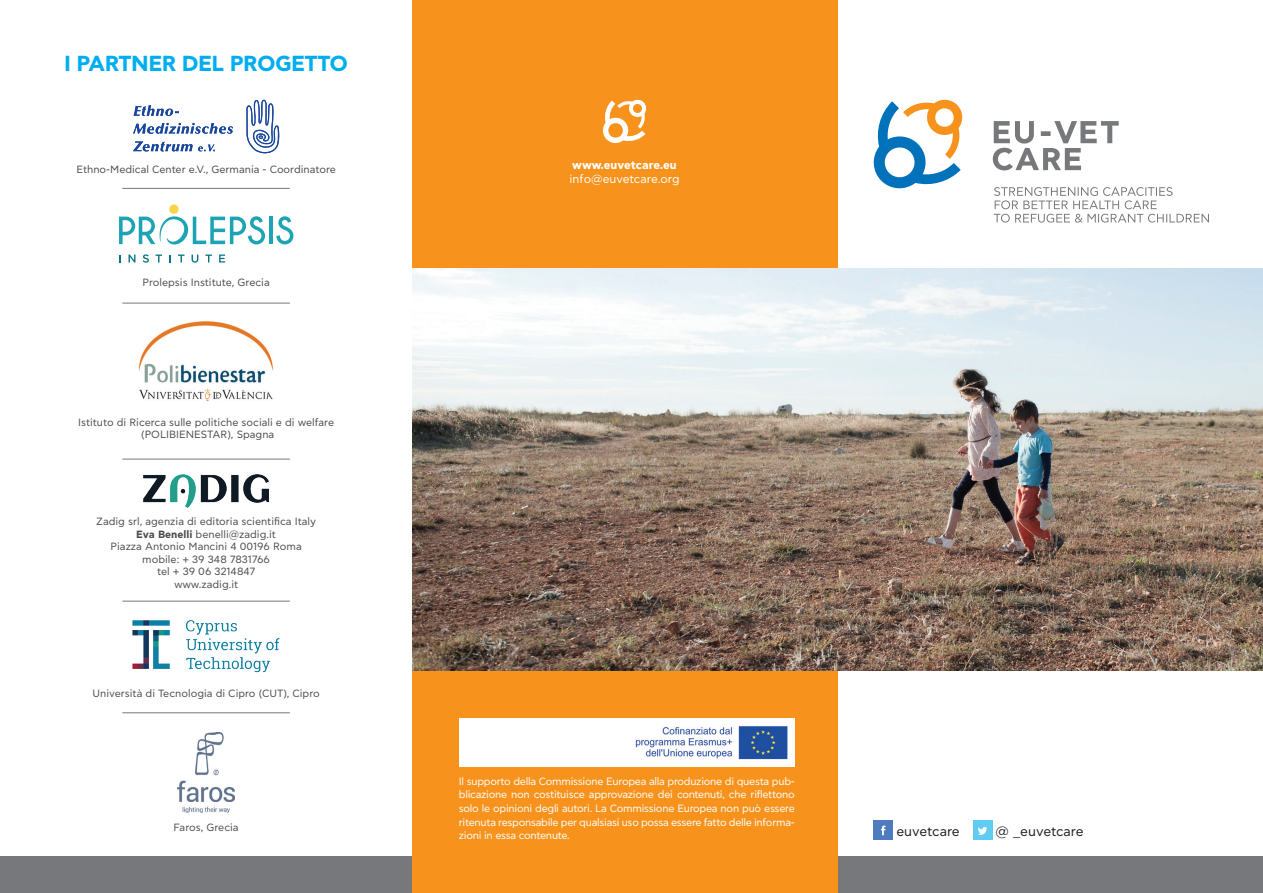
<style>
.page{position:relative;width:1263px;height:893px;background:#fff}
.page>*{position:absolute;margin:0;border:0;box-sizing:border-box;transform-origin:0 0}
.t1{font:700 21.75px "CF Asty Std";letter-spacing:-.025em;color:#00aeef}
.t2{font:13.5px "CF Asty Std";letter-spacing:-.005em;color:#231f20}
.t3{font:11.7px "CF Asty Std";color:#fff}
.t4{font:700 11.7px "CF Asty Std";color:#fff}
.t5{font:10.5px/12.6px "CF Asty Std";color:#4b4c4d;text-align:center}
.t6{font:10.5px/13.5px "CF Asty Std";letter-spacing:-.025em;color:#fff;text-align:justify}
.s1{font-weight:700}
</style>
<div class="page">
<div style="left:0;top:857px;width:1263px;height:36px;background:#76787b"></div>
<div style="left:412px;top:0;width:426px;height:893px;background:#f7931d"></div>
<img style="left:412px;top:269px;width:851px;height:402px">
<div style="left:973px;top:821px;width:19px;height:19px;background:#60ccf1"></div>
<svg style="left:978px;top:827px;width:9px;height:8px"></svg>
<div style="left:874px;top:821px;width:19px;height:19px;background:#4e7cbf"></div>
<svg style="left:881px;top:826px;width:5px;height:9px"></svg>
<svg style="left:602px;top:99px;width:45px;height:44px"></svg>
<div style="left:169px;top:204px;width:10px;height:10px;background:#f6d54b;border-radius:50%"></div>
<svg style="left:119px;top:216px;width:146px;height:29px"></svg>
<hr style="left:269px;top:217px;width:3px;height:27px;background:#1ca4b4">
<svg style="left:276px;top:216px;width:17px;height:28px"></svg>
<svg style="left:119px;top:255px;width:2px;height:8px"></svg>
<svg style="left:129px;top:255px;width:6px;height:8px"></svg>
<svg style="left:143px;top:254px;width:6px;height:9px"></svg>
<svg style="left:156px;top:255px;width:6px;height:8px"></svg>
<svg style="left:169px;top:255px;width:2px;height:8px"></svg>
<svg style="left:178px;top:255px;width:6px;height:8px"></svg>
<svg style="left:192px;top:255px;width:6px;height:8px"></svg>
<svg style="left:205px;top:255px;width:7px;height:8px"></svg>
<svg style="left:219px;top:255px;width:6px;height:8px"></svg>
<svg style="left:994px;top:187px;width:215px;height:36px"></svg>
<svg style="left:873px;top:99px;width:90px;height:90px"></svg>
<svg style="left:993px;top:121px;width:126px;height:49px"></svg>
<div style="left:459px;top:718px;width:336px;height:49px;background:#fff"></div>
<img style="left:635px;top:726px;width:153px;height:34px">
<img style="left:132px;top:620px;width:148px;height:53px">
<img style="left:177px;top:732px;width:58px;height:80px">
<img style="left:143px;top:474px;width:125px;height:33px">
<img style="left:138px;top:321px;width:136px;height:80px">
<hr style="left:122px;top:188px;width:168px;height:1px;background:#76787b">
<hr style="left:122px;top:303px;width:168px;height:1px;background:#76787b">
<hr style="left:122px;top:459px;width:168px;height:1px;background:#76787b">
<hr style="left:122px;top:601px;width:168px;height:1px;background:#76787b">
<hr style="left:122px;top:712px;width:168px;height:1px;background:#76787b">
<svg style="left:246px;top:99px;width:33px;height:55px"></svg>
<svg style="left:133px;top:141px;width:82px;height:10px"></svg>
<svg style="left:133px;top:105px;width:100px;height:29px"></svg>
<h1 class="t1" style="left:64px;top:51px;width:285px">I PARTNER DEL PROGETTO</h1>
<p class="t5" style="left:76px;top:163px;width:261px">Ethno-Medical Center e.V., Germania - Coordinatore</p>
<p class="t5" style="left:142px;top:277px;width:129px">Prolepsis Institute, Grecia</p>
<p class="t5" style="left:78px;top:416px;width:257px">Istituto di Ricerca sulle politiche sociali e di welfare (POLIBIENESTAR), Spagna</p>
<p class="t5" style="left:96px;top:515px;width:221px">Zadig srl, agenzia di editoria scientifica Italy<br><span class="s1">Eva Benelli</span> benelli@zadig.it<br>Piazza Antonio Mancini 4 00196 Roma mobile: + 39 348 7831766<br>tel + 39 06 3214847<br>www.zadig.it</p>
<p class="t5" style="left:93px;top:688px;width:229px">Università di Tecnologia di Cipro (CUT), Cipro</p>
<p class="t5" style="left:174px;top:821px;width:67px">Faros, Grecia</p>
<p class="t4" style="left:572px;top:158px;width:106px">www.euvetcare.eu</p>
<p class="t3" style="left:569px;top:173px;width:112px">info@euvetcare.org</p>
<p class="t6" style="left:459px;top:775px;width:337px">Il supporto della Commissione Europea alla produzione di questa pub&shy;blicazione non costituisce approvazione dei contenuti, che riflettono solo le opinioni degli autori. La Commissione Europea non può essere ritenuta responsabile per qualsiasi uso possa essere fatto delle informa&shy;zioni in essa contenute.</p>
<p class="t2" style="left:896px;top:824px;width:65px">euvetcare</p>
<p class="t2" style="left:996px;top:824px;width:89px">@ _euvetcare</p>
</div>
